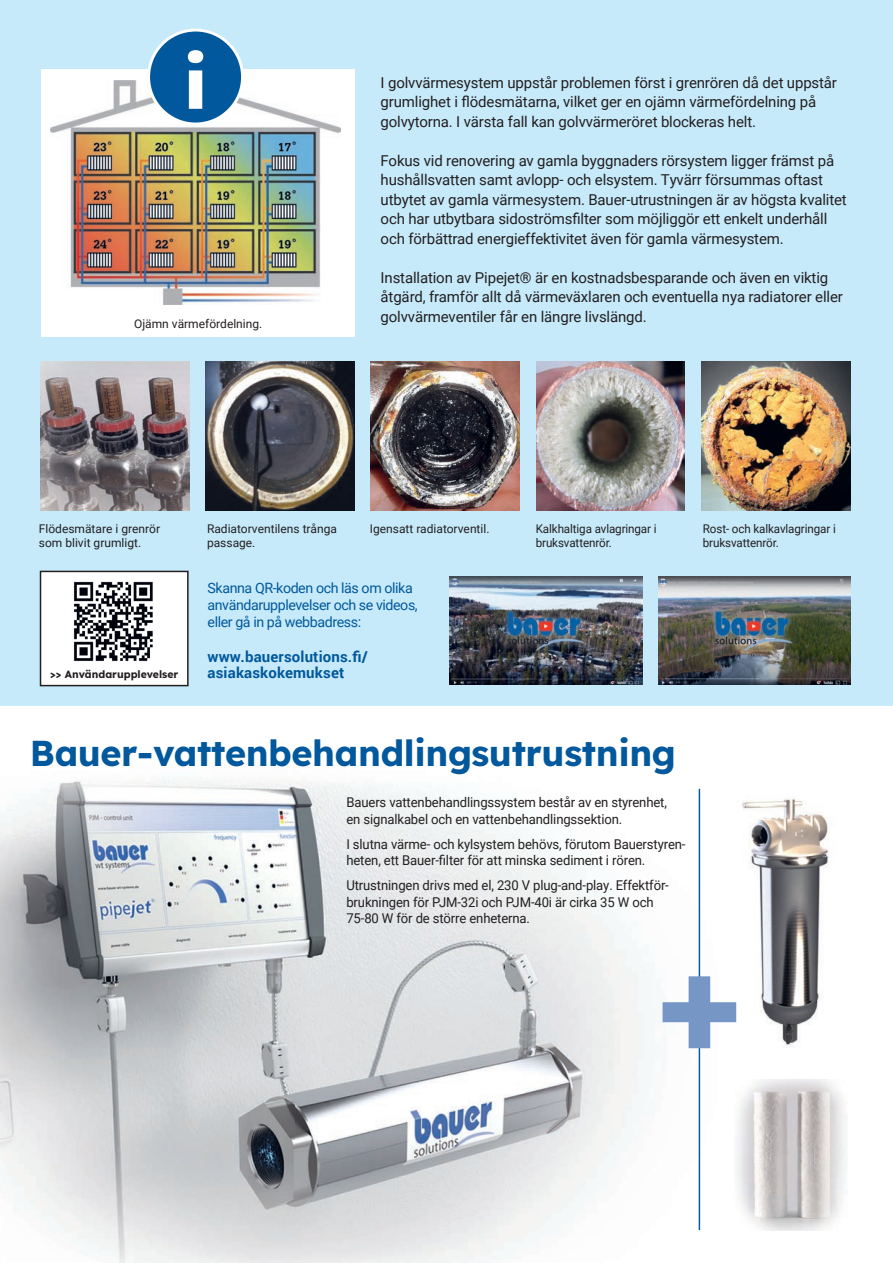
<style>
.page{position:relative;width:893px;height:1263px;background:#fff}
.page>*{position:absolute;margin:0;border:0;box-sizing:border-box;transform-origin:0 0}
.t1{font:800 72px "Lexend";color:#fff}
.t2{font:700 36px "Lexend";letter-spacing:-.01em;color:#01589c}
.t3{font:15px/19.5px "Roboto";letter-spacing:-.01em;color:#231f20}
.t4{font:700 15px "Roboto";letter-spacing:.01em;color:#01589c}
.t5{font:14.25px/17.1px "Roboto";letter-spacing:-.03em;color:#01589c}
.t6{font:13.5px/16.5px "Roboto";letter-spacing:-.01em;color:#231f20}
.t7{font:12px/14.4px "Roboto";color:#231f20}
.t8{font:700 10.5px "Lexend";color:#231f20}
</style>
<div class="page">
<div style="left:0;top:0;width:893px;height:706px;background:#c6eafa"></div>
<img style="left:0;top:778px;width:710px;height:485px">
<img style="left:737px;top:1080px;width:109px;height:150px">
<img style="left:736px;top:798px;width:93px;height:250px">
<hr style="left:699px;top:789px;width:1px;height:441px;background:#01589c">
<svg style="left:663px;top:976px;width:73px;height:72px"></svg>
<img style="left:206px;top:362px;width:148px;height:148px">
<img style="left:371px;top:362px;width:149px;height:148px">
<img style="left:702px;top:362px;width:148px;height:148px">
<img style="left:536px;top:362px;width:149px;height:148px">
<img style="left:40px;top:362px;width:149px;height:148px">
<div style="left:41px;top:69px;width:314px;height:268px;background:#fff"></div>
<img style="left:51px;top:81px;width:290px;height:224px">
<div style="left:149px;top:30px;width:94px;height:94px;background:#01589c;border-radius:50%"></div>
<div style="left:147px;top:29px;width:97px;height:96px;border:3px solid #fff;border-radius:50%"></div>
<img style="left:658px;top:576px;width:192px;height:109px">
<img style="left:450px;top:576px;width:192px;height:109px">
<svg style="left:40px;top:571px;width:149px;height:115px;background:#eee"></svg>
<img style="left:68px;top:577px;width:90px;height:89px">
<h1 class="t1" style="left:183px;top:24px;width:26px">i</h1>
<p class="t7" style="left:134px;top:316px;width:130px">Ojämn värmefördelning.</p>
<p class="t3" style="left:381px;top:72px;width:458px">I golvvärmesystem uppstår problemen först i grenrören då det uppstår grumlighet i flödesmätarna, vilket ger en ojämn värmefördelning på golvytorna. I värsta fall kan golvvärmeröret blockeras helt.</p>
<p class="t3" style="left:381px;top:150px;width:468px">Fokus vid renovering av gamla byggnaders rörsystem ligger främst på hushållsvatten samt avlopp- och elsystem. Tyvärr försummas oftast utbytet av gamla värmesystem. Bauer-utrustningen är av högsta kvalitet och har utbytbara sidoströmsfilter som möjliggör ett enkelt underhåll och förbättrad energieffektivitet även för gamla värmesystem.</p>
<p class="t3" style="left:381px;top:267px;width:464px">Installation av Pipejet® är en kostnadsbesparande och även en viktig åtgärd, framför allt då värmeväxlaren och eventuella nya radiatorer eller golvvärmeventiler får en längre livslängd.</p>
<p class="t7" style="left:39px;top:521px;width:123px">Flödesmätare i grenrör som blivit grumligt.</p>
<p class="t7" style="left:207px;top:521px;width:132px">Radiatorventilens trånga passage.</p>
<p class="t7" style="left:370px;top:521px;width:121px">Igensatt radiatorventil.</p>
<p class="t7" style="left:536px;top:521px;width:122px">Kalkhaltiga avlagringar i bruksvattenrör.</p>
<p class="t7" style="left:703px;top:521px;width:134px">Rost- och kalkavlagringar i bruksvattenrör.</p>
<p class="t5" style="left:208px;top:579px;width:212px">Skanna QR-koden och läs om olika användarupplevelser och se videos, eller gå in på webbadress:</p>
<p class="t4" style="left:208px;top:646px;width:162px">www.bauersolutions.fi/</p>
<p class="t8" style="left:50px;top:666px;width:130px">&gt;&gt; Användarupplevelser</p>
<p class="t4" style="left:208px;top:662px;width:138px">asiakaskokemukset</p>
<h2 class="t2" style="left:30px;top:724px;width:648px">Bauer-vattenbehandlingsutrustning</h2>
<p class="t6" style="left:346px;top:794px;width:322px">Bauers vattenbehandlingssystem består av en styrenhet, en signalkabel och en vattenbehandlingssektion.</p>
<p class="t6" style="left:346px;top:835px;width:341px">I slutna värme- och kylsystem behövs, förutom Bauerstyren&shy;heten, ett Bauer-filter för att minska sediment i rören.</p>
<p class="t6" style="left:346px;top:877px;width:324px">Utrustningen drivs med el, 230 V plug-and-play. Effektför&shy;brukningen för PJM-32i och PJM-40i är cirka 35 W och<br>75-80 W för de större enheterna.</p>
</div>
